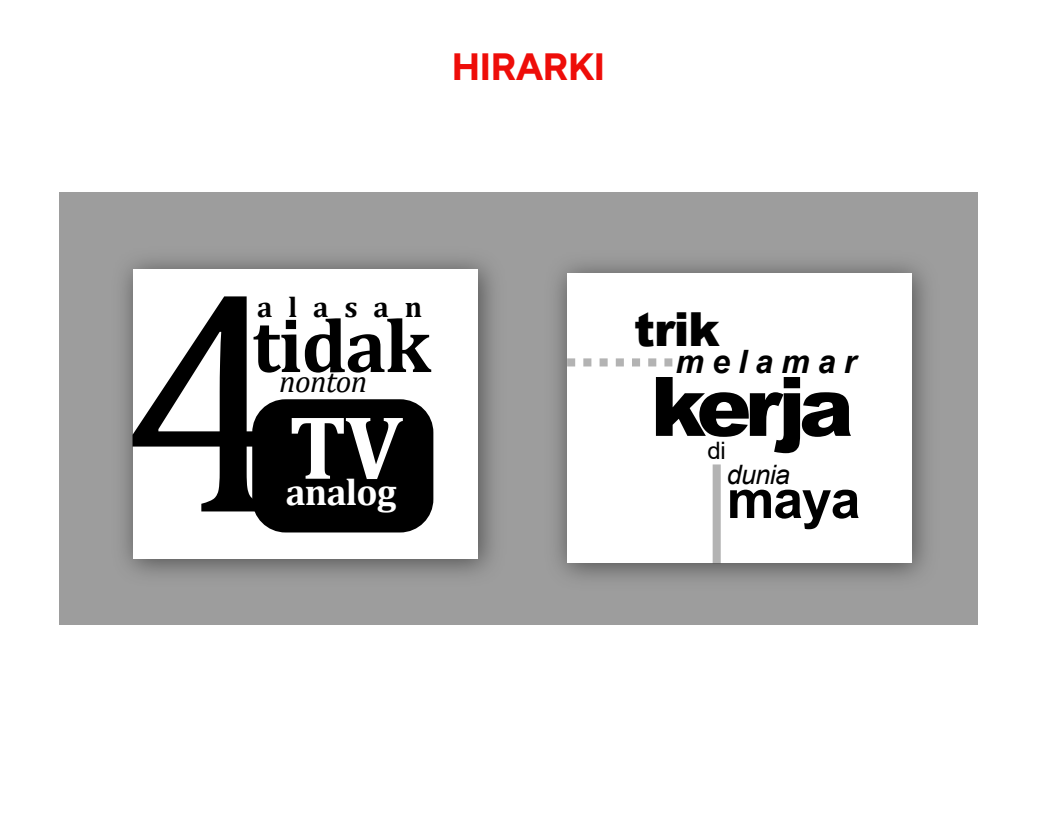
<style>
.page{position:relative;width:1057px;height:817px;background:#fff}
.page>*{position:absolute;margin:0;border:0;box-sizing:border-box;transform-origin:0 0}
.t1{font:321px "Cambria";color:#000}
.t2{font:700 91.1px "Cambria";color:#fff}
.t3{font:900 82.3px "Arial";letter-spacing:-.08em;color:#000}
.t4{font:700 76.7px "Cambria";letter-spacing:-.02em;color:#000}
.t5{font:700 53.5px "Arial";color:#000}
.t6{font:900 46.9px "Arial";color:#000}
.t7{font:700 38.1px "TT Norms";letter-spacing:-.04em;color:#ee0d09}
.t8{font:700 37.4px "Cambria";letter-spacing:-.02em;color:#fff}
.t9{font:italic 700 32.2px "Arial";letter-spacing:.25em;color:#000}
.t10{font:italic 30.8px "Cambria";letter-spacing:-.02em;color:#000}
.t11{font:700 28.9px "Cambria";letter-spacing:.55em;color:#000}
.t12{font:italic 26.7px "Arial";letter-spacing:-.02em;color:#000}
.t13{font:24px "Arial";color:#000}
</style>
<div class="page">
<div style="left:60px;top:192px;width:918px;height:433px;background:#9d9d9d"></div>
<img style="left:557px;top:264px;width:369px;height:314px">
<div style="left:567px;top:273px;width:344px;height:289px;background:#fff"></div>
<img style="left:124px;top:260px;width:369px;height:314px">
<div style="left:134px;top:269px;width:344px;height:290px;background:#fff"></div>
<div style="left:252px;top:399px;width:181px;height:133px;background:#000;border-radius:33px"></div>
<div style="left:713px;top:464px;width:8px;height:99px;background:#b3b3b3"></div>
<svg style="left:567px;top:358px;width:105px;height:9px"></svg>
<p class="t7" style="left:451px;top:43px;width:156px">HIRARKI</p>
<h1 class="t1" style="left:120px;top:262px;width:179px">4</h1>
<p class="t11" style="left:257px;top:294px;width:167px">alasan</p>
<h3 class="t4" style="left:252px;top:312px;width:180px">tidak</h3>
<p class="t10" style="left:279px;top:368px;width:90px">nonton</p>
<h2 class="t2" style="left:289px;top:408px;width:115px">TV</h2>
<p class="t8" style="left:286px;top:476px;width:112px">analog</p>
<h3 class="t6" style="left:634px;top:312px;width:87px">trik</h3>
<p class="t9" style="left:675px;top:350px;width:182px">melamar</p>
<h3 class="t3" style="left:651px;top:377px;width:204px">kerja</h3>
<p class="t13" style="left:708px;top:441px;width:20px">di</p>
<p class="t12" style="left:727px;top:464px;width:65px">dunia</p>
<h3 class="t5" style="left:727px;top:479px;width:135px">maya</h3>
</div>
